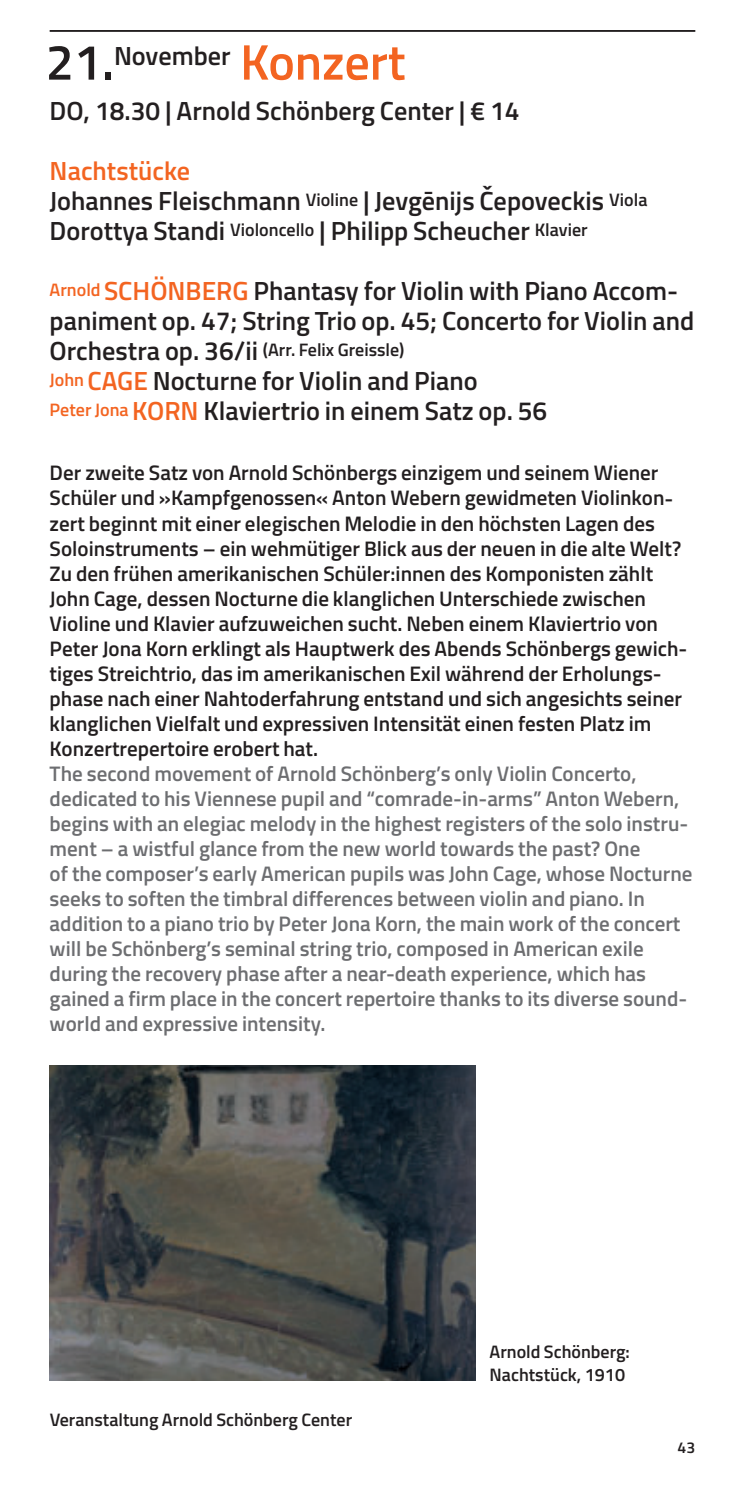
<style>
.page{position:relative;width:745px;height:1489px;background:#fff}
.page>*{position:absolute;margin:0;border:0;box-sizing:border-box;transform-origin:0 0}
.t1{font:600 26.25px/30px "Titillium";color:#231f20}
.t2{font:600 21px/25px "Titillium";color:#231f20}
.t3{font:600 21px/25px "Titillium";color:#6d6e71}
.t4{font:600 18px/22.5px "Titillium";color:#231f20}
.t5{font:600 15.75px "Titillium";color:#231f20}
.s1{font-size:50px}
.s2{font-size:50px;color:#f36421}
.s3{color:#f36421}
.s4{font-size:26.25px}
</style>
<div class="page">
<hr style="left:50px;top:30px;width:644px;height:2px;background:#231f20">
<img style="left:50px;top:1065px;width:425px;height:315px">
<p class="t1" style="left:46px;top:28px;width:475px;line-height:55.5px"><span class="s1">21.</span>November <span class="s2">Konzert<br></span>DO, 18.30 | Arnold Schönberg Center | € 14</p>
<p class="t1" style="left:50px;top:157px;width:599px"><span class="s3">Nachtstücke<br></span>Johannes Fleischmann <sup>Violine</sup> | Jevgēnijs Čepoveckis <sup>Viola<br></sup>Dorottya Standi <sup>Violoncello</sup> | Philipp Scheucher <sup>Klavier</sup></p>
<p class="t1" style="left:50px;top:277px;width:645px"><sup>Arnold</sup> <span class="s3">SCHÖNBERG</span> Phantasy for Violin with Piano Accom&shy;paniment op. 47; String Trio op. 45; Concerto for Violin and</p>
<p class="t4" style="left:50px;top:339px;width:356px"><span class="s4">Orchestra op. 36/ii</span> (Arr. Felix Greissle)</p>
<p class="t1" style="left:50px;top:367px;width:499px"><sup>John</sup> <span class="s3">CAGE</span> Nocturne for Violin and Piano<br><sup>Peter</sup> <sup>Jona</sup> <span class="s3">KORN</span> Klaviertrio in einem Satz op. 56</p>
<p class="t2" style="left:50px;top:461px;width:638px">Der zweite Satz von Arnold Schönbergs einzigem und seinem Wiener Schüler und »Kampfgenossen« Anton Webern gewidmeten Violinkon&shy;zert beginnt mit einer elegischen Melodie in den höchsten Lagen des Soloinstruments – ein wehmütiger Blick aus der neuen in die alte Welt?<br>Zu den frühen amerikanischen Schüler:innen des Komponisten zählt John Cage, dessen Nocturne die klanglichen Unterschiede zwischen Violine und Klavier aufzuweichen sucht. Neben einem Klaviertrio von Peter Jona Korn erklingt als Hauptwerk des Abends Schönbergs gewich&shy;tiges Streichtrio, das im amerikanischen Exil während der Erholungs&shy;phase nach einer Nahtoderfahrung entstand und sich angesichts seiner klanglichen Vielfalt und expressiven Intensität einen festen Platz im Konzertrepertoire erobert hat.</p>
<p class="t3" style="left:50px;top:761px;width:644px">The second movement of Arnold Schönberg’s only Violin Concerto, dedicated to his Viennese pupil and “comrade-in-arms” Anton Webern, begins with an elegiac melody in the highest registers of the solo instru&shy;ment – a wistful glance from the new world towards the past? One<br>of the composer’s early American pupils was John Cage, whose Nocturne seeks to soften the timbral differences between violin and piano. In addition to a piano trio by Peter Jona Korn, the main work of the concert will be Schönberg’s seminal string trio, composed in American exile during the recovery phase after a near-death experience, which has gained a firm place in the concert repertoire thanks to its diverse sound&shy;world and expressive intensity.</p>
<p class="t4" style="left:50px;top:1408px;width:304px">Veranstaltung Arnold Schönberg Center</p>
<p class="t4" style="left:489px;top:1340px;width:142px">Arnold Schönberg:<br>Nachtstück, 1910</p>
<p class="t5" style="left:677px;top:1438px;width:19px">43</p>
</div>
